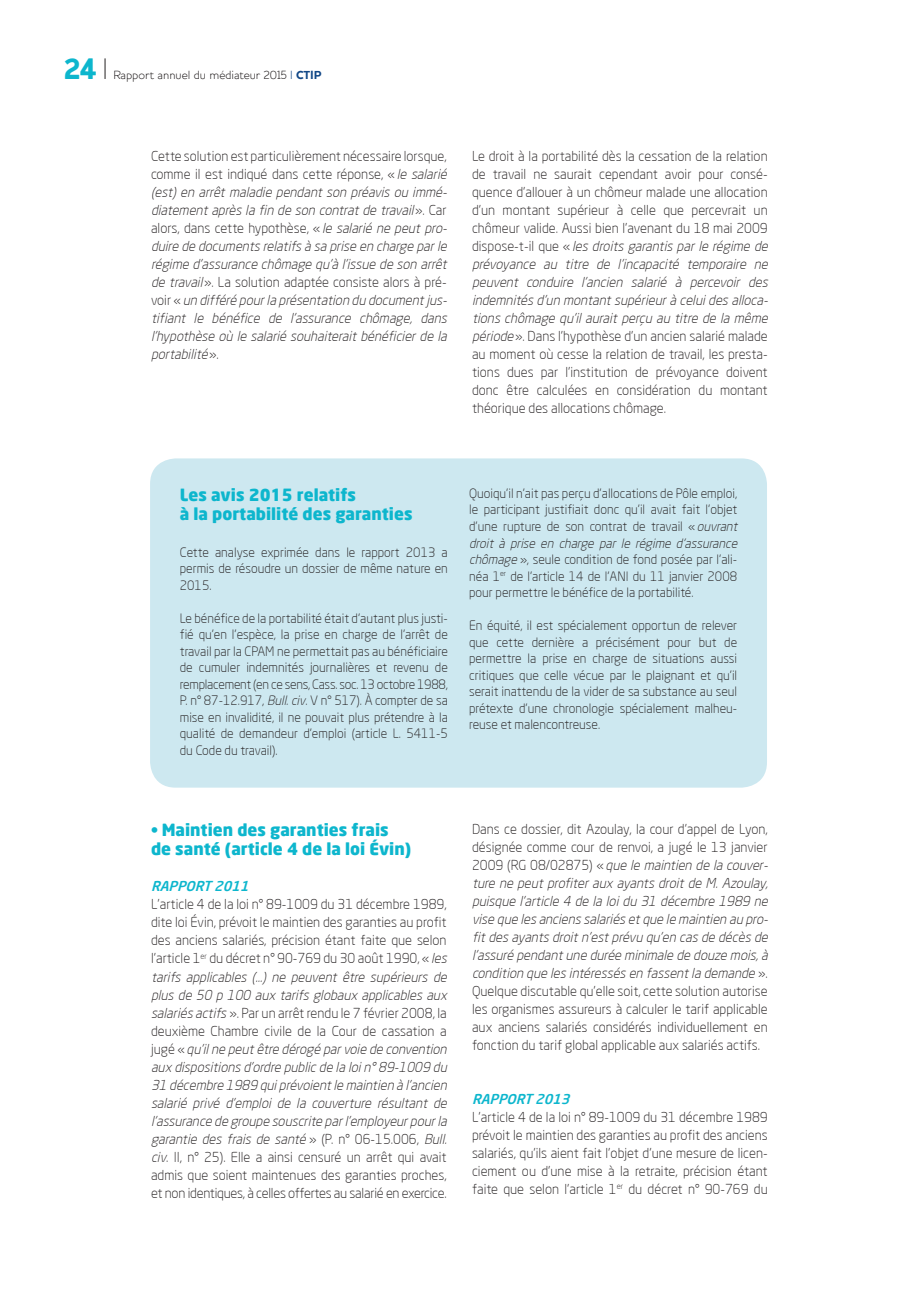
<style>
.page{position:relative;width:919px;height:1289px;background:#fff}
.page>*{position:absolute;margin:0;border:0;box-sizing:border-box;transform-origin:0 0}
.t1{font:900 30px "Houschka";color:#0db6cd}
.CTIP_RA14_Inter_02{font:900 16.5px/19.5px "Neo Sans";color:#0db6cd}
.CTIP_RA14_TXT_Couran{font:300 13.5px/18px "Neo Sans Pro";color:#231f20}
.CTIP_RA14_TXT_Couran-2{font:italic 300 13.5px/18px "Neo Sans Pro";color:#231f20}
.CTIP_RA14_Inter_04{font:italic 500 13.5px "Neo Sans Pro";color:#0db6cd}
.CTIP_RA14_TXT_Couran-3{font:300 12.75px/16.5px "Neo Sans Pro";color:#231f20;text-align:justify}
.t2{font:300 12px "Houschka";color:#231f20}
.s1{color:#124887}
.s2{font-weight:900;color:#124887}
.s3{font-style:normal}
.s4{font-style:italic}
</style>
<div class="page">
<svg style="left:105px;top:58px;width:1px;height:21px"></svg>
<div style="left:150px;top:458px;width:617px;height:329px;background:#cde8f0;border-radius:26px"></div>
<p class="t1" style="left:64px;top:51px;width:34px">24</p>
<p class="t2" style="left:113px;top:68px;width:210px">Rapport annuel du médiateur 2015 <span class="s1">I</span> <span class="s2">CTIP</span></p>
<p class="CTIP_RA14_TXT_Couran-2" style="left:151px;top:147px;width:300px"><span class="s3">Cette solution est particulièrement nécessaire lorsque, comme il est indiqué dans cette réponse, «</span>le salarié (est) en arrêt maladie pendant son préavis ou immé&shy;diatementaprèsla fin de son contratde travail<span class="s3">» . C a r alors, dans cette hypothèse, «</span>le salarié ne peut pro&shy;duire de documentsrelatifsà sa prise en charge parle régime d’assurance chômage qu’à l’issue de son arrêt de travail<span class="s3">». La solution adaptée consiste alors à pré&shy;v o i r «</span> un différé pourla présentation du documentjus&shy;tifiant le bénéfice de l’assurance chômage, dans l’hypothèse où le salarié souhaiteraitbénéficierde la portabilité<span class="s3">» .</span></p>
<p class="CTIP_RA14_TXT_Couran" style="left:472px;top:147px;width:300px">Le droit à la portabilité dès la cessation de la relation de travail ne saurait cependant avoir pour consé&shy;quence d’allouer à un chômeur malade une allocation d’un montant supérieur à celle que percevrait un chômeur valide. Aussi bien l’avenant du 18 mai 2009 d i s p o s e - t - i l q u e « <span class="s4">lesdroitsgarantisparle régime de prévoyance au titre de l’incapacité temporaire ne peuvent conduire l’ancien salarié à percevoir des indemnitésd’un montantsupérieurà celuidesalloca&shy;tions chômage qu’il aurait perçu au titre de la même période</span>». Dans l’hypothèse d’un ancien salarié malade au moment où cesse la relation de travail, les presta&shy;tions dues par l’institution de prévoyance doivent donc être calculées en considération du montant théorique des allocations chômage.</p>
<p class="CTIP_RA14_Inter_02" style="left:180px;top:484px;width:234px">Les avis 2015 relatifs<br>à la portabilité des garanties</p>
<p class="CTIP_RA14_TXT_Couran-3" style="left:180px;top:543px;width:269px">Cette analyse exprimée dans le rapport 2013 a permis de résoudre un dossier de même nature en 2015.</p>
<p class="CTIP_RA14_TXT_Couran-3" style="left:180px;top:609px;width:269px">Le bénéfice de la portabilité était d’autant plus justi&shy;fié qu’en l’espèce, la prise en charge de l’arrêt de travail par la CPAM ne permettait pas au bénéficiaire de cumuler indemnités journalières et revenu de remplacement (en ce sens, Cass. soc. 13 octobre 1988, P. n° 87-12.917, <span class="s4">Bull.civ</span>. V n° 517). À compter de sa mise en invalidité, il ne pouvait plus prétendre à la qualité de demandeur d’emploi (article L. 5411-5 du Code du travail).</p>
<p class="CTIP_RA14_TXT_Couran-3" style="left:469px;top:485px;width:273px;text-align:left">Quoiqu’il n’ait pas perçu d’allocations de Pôle emploi, le participant justifiait donc qu’il avait fait l’objet d’une rupture de son contrat de travail «<span class="s4">ouvrant droit à prise en charge par le régime d’assurance chômage</span> », seule condition de fond posée par l’ali&shy;néa 1<sup>er</sup> de l’article 14 de l’ANI du 11 janvier 2008 pour permettre le bénéfice de la portabilité.</p>
<p class="CTIP_RA14_TXT_Couran-3" style="left:469px;top:617px;width:269px">En équité, il est spécialement opportun de relever que cette dernière a précisément pour but de permettre la prise en charge de situations aussi critiques que celle vécue par le plaignant et qu’il serait inattendu de la vider de sa substance au seul prétexte d’une chronologie spécialement malheu&shy;reuse et malencontreuse.</p>
<p class="CTIP_RA14_Inter_02" style="left:151px;top:819px;width:262px">• Maintien des garanties frais de santé (article 4 de la loi Évin)</p>
<p class="CTIP_RA14_Inter_04" style="left:151px;top:878px;width:103px">RAPPORT2011</p>
<p class="CTIP_RA14_TXT_Couran" style="left:151px;top:895px;width:300px">L’article 4 de la loi n° 89-1009 du 31 décembre 1989, dite loi Évin, prévoit le maintien des garanties au profit des anciens salariés, précision étant faite que selon l’article 1<sup>er</sup> du décret n° 90-769 du 30 août 1990, «<span class="s4">les tarifs applicables (…) ne peuvent être supérieurs de plus de 50 p 100 aux tarifs globaux applicables aux salariésactifs</span>». Par un arrêt rendu le 7 février 2008, la deuxième Chambre civile de la Cour de cassation a j u g é « <span class="s4">qu’ilne peutêtre dérogé parvoie de convention aux dispositionsd’ordre publicde la loin°89-1009 du 31 décembre 1989 quiprévoientle maintien à l’ancien salarié privé d’emploi de la couverture résultant de l’assurance de groupe souscrite parl’employeurpourla garantie des frais de santé</span> » ( P. n ° 0 6 - 1 5 . 0 0 6 , <span class="s4">Bull. civ</span>. II, n° 25). Elle a ainsi censuré un arrêt qui avait admis que soient maintenues des garanties proches, et non identiques, à celles offertes au salarié en exercice.</p>
<p class="CTIP_RA14_TXT_Couran" style="left:472px;top:819px;width:300px">Dans ce dossier, dit Azoulay, la cour d’appel de Lyon, désignée comme cour de renvoi, a jugé le 13 janvier 2 0 0 9 ( R G 0 8 / 0 2 8 7 5 ) « <span class="s4">que le maintien de la couver&shy;ture ne peutprofiteraux ayantsdroitde M.Azoulay, puisque l’article 4 de la loidu 31 décembre 1989 ne vise que lesancienssalariésetque le maintien au pro&shy;fitdesayantsdroitn’estprévu qu’en casde décèsde l’assuré pendantune durée minimale de douze mois,à condition que lesintéressésen fassentla demande</span> » .<br>Quelque discutable qu’elle soit, cette solution autorise les organismes assureurs à calculer le tarif applicable aux anciens salariés considérés individuellement en fonction du tarif global applicable aux salariés actifs.</p>
<p class="CTIP_RA14_Inter_04" style="left:472px;top:1090px;width:103px">RAPPORT2013</p>
<p class="CTIP_RA14_TXT_Couran" style="left:472px;top:1107px;width:297px;text-align:justify">L’article 4 de la loi n° 89-1009 du 31 décembre 1989 prévoit le maintien des garanties au profit des anciens salariés, qu’ils aient fait l’objet d’une mesure de licen&shy;ciement ou d’une mise à la retraite, précision étant faite que selon l’article 1<sup>er</sup> du décret n° 90-769 du</p>
</div>
